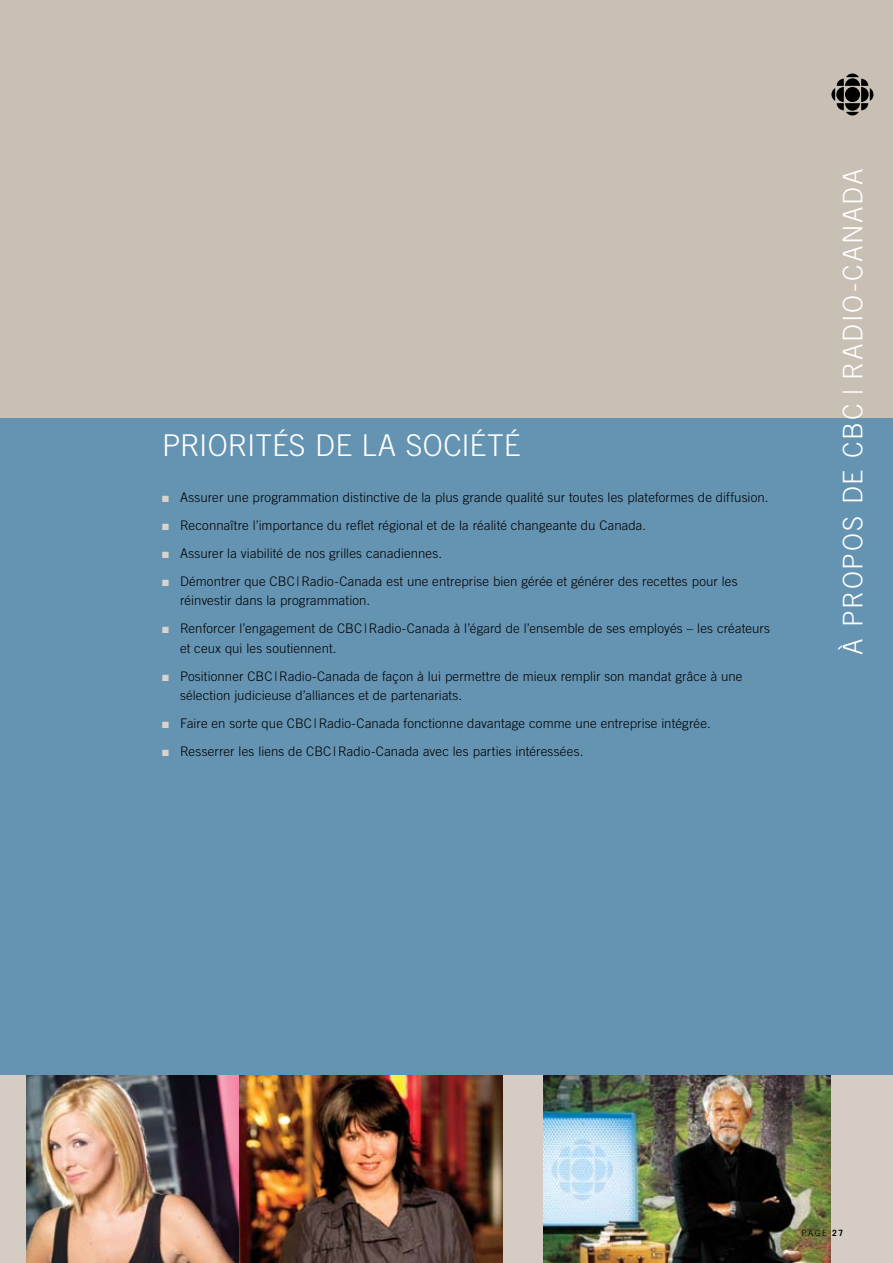
<style>
.page{position:relative;width:893px;height:1263px;background:#c8bfb5}
.page>*{position:absolute;margin:0;border:0;box-sizing:border-box;transform-origin:0 0}
.t1{font:300 30px "Trade Gothic";letter-spacing:.005em;color:#fff}
.t2{font:300 27px "Trade Gothic";letter-spacing:.065em;color:#fff}
.t3{font:300 13.2px/19px "Trade Gothic";letter-spacing:.01em;color:#000}
.t4{font:300 8.7px "Trade Gothic";color:#000}
.s1{color:#dbd3cb}
.s2{font-weight:700}
</style>
<div class="page">
<div style="left:0;top:419px;width:893px;height:844px;background:#6594b3"></div>
<svg style="left:831px;top:74px;width:42px;height:42px"></svg>
<div style="left:0;top:1076px;width:893px;height:187px;background:#d5cdc4"></div>
<img style="left:543px;top:1076px;width:287px;height:187px">
<img style="left:26px;top:1076px;width:476px;height:187px">
<h1 class="t1" style="left:162px;top:427px;width:356px">Priorités de la Société</h1>
<p class="t3" style="left:162px;top:487px;width:608px"><span class="s1">■</span> Assurer une programmation distinctive de la plus grande qualité sur toutes les plateformes de diffusion.</p>
<p class="t3" style="left:162px;top:516px;width:486px"><span class="s1">■</span> Reconnaître l’importance du reflet régional et de la réalité changeante du Canada.</p>
<p class="t3" style="left:162px;top:544px;width:282px"><span class="s1">■</span> Assurer la viabilité de nos grilles canadiennes.</p>
<p class="t3" style="left:180px;top:572px;width:559px;text-indent:-18px"><span class="s1">■</span> Démontrer que CBC| Radio‑Canada est une entreprise bien gérée et générer des recettes pour les réinvestir dans la programmation.</p>
<p class="t3" style="left:180px;top:619px;width:592px;text-indent:-18px"><span class="s1">■</span> Renforcer l’engagement de CBC| Radio‑Canada à l’égard de l’ensemble de ses employés – les créateurs et ceux qui les soutiennent.</p>
<p class="t3" style="left:180px;top:666px;width:564px;text-indent:-18px"><span class="s1">■</span> Positionner CBC| Radio‑Canada de façon à lui permettre de mieux remplir son mandat grâce à une sélection judicieuse d’alliances et de partenariats.</p>
<p class="t3" style="left:162px;top:714px;width:550px"><span class="s1">■</span> Faire en sorte que CBC| Radio‑Canada fonctionne davantage comme une entreprise intégrée.</p>
<p class="t3" style="left:162px;top:742px;width:423px"><span class="s1">■</span> Resserrer les liens de CBC| Radio‑Canada avec les parties intéressées.</p>
<h2 class="t2" style="left:837px;top:655px;width:487px;rotate:-90deg">À propos de CBC | Radio-canada</h2>
<p class="t4" style="left:802px;top:1227px;width:43px">PA GE <span class="s2">27</span></p>
</div>
